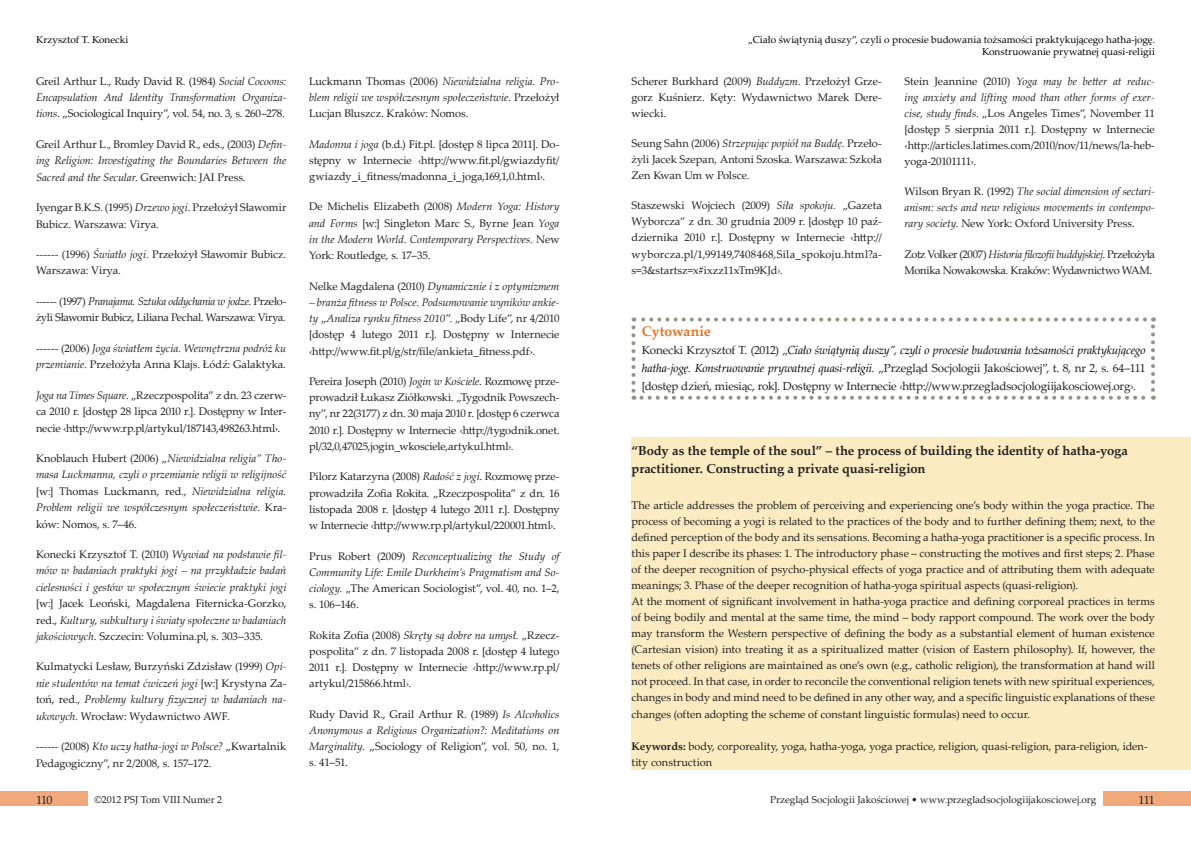
<style>
.page{position:relative;width:1191px;height:842px;background:#fff}
.page>*{position:absolute;margin:0;border:0;box-sizing:border-box;transform-origin:0 0}
.t1{font:700 14px "Palatino Linotype";color:#e87124}
.t2{font:700 13px/18px "Palatino Linotype";letter-spacing:-.005em;color:#231f20}
.t3{font:12px "Palatino Linotype";letter-spacing:-.065em;color:#231f20}
.t4{font:11.7px/18px "Palatino Linotype";letter-spacing:-.015em;color:#231f20;text-align:justify}
.t5{font:11px/16px "Palatino Linotype";letter-spacing:-.005em;color:#231f20;text-align:justify}
.t6{font:italic 11px/16.4px "Palatino Linotype";letter-spacing:-.005em;color:#231f20;text-align:justify}
.t7{font:11px/16.4px "Palatino Linotype";letter-spacing:-.03em;color:#231f20}
.t8{font:11px/16px "Palatino Linotype";letter-spacing:-.04em;color:#231f20}
.t9{font:10px/12px "Palatino Linotype";color:#000;text-align:right}
.t10{font:10px "Palatino Linotype";color:#231f20}
.s1{font-style:italic}
.s2{font-style:normal}
.s3{font-style:italic;color:#000}
.s4{font-weight:700}
</style>
<div class="page">
<div style="left:0;top:791px;width:87px;height:15px;background:#f1a97b"></div>
<div style="left:1103px;top:791px;width:88px;height:15px;background:#f1a97b"></div>
<div style="left:631px;top:437px;width:560px;height:333px;background:#faebc1"></div>
<svg style="left:631px;top:327px;width:4px;height:73px"></svg>
<svg style="left:641px;top:396px;width:513px;height:4px"></svg>
<svg style="left:1151px;top:317px;width:4px;height:73px"></svg>
<svg style="left:633px;top:317px;width:512px;height:4px"></svg>
<p class="t9" style="left:36px;top:34px;width:94px">Krzysztof T. Konecki</p>
<p class="t5" style="left:36px;top:72px;width:252px;line-height:16.4px">Greil Arthur L., Rudy David R. (1984) <span class="s1">Social Cocoons:<br>Encapsulation And Identity Transformation Organiza&shy;tions</span>. „Sociological Inquiry”, vol. 54, no. 3, s. 260–278.</p>
<p class="t6" style="left:36px;top:135px;width:252px"><span class="s2">Greil Arthur L., Bromley David R., eds., (2003)</span> Defin&shy;ing Religion: Investigating the Boundaries Between the Sacred and the Secular<span class="s2">. Greenwich: JAI Press.</span></p>
<p class="t5" style="left:36px;top:199px;width:252px;line-height:16.4px">Iyengar B.K.S. (1995) <span class="s1">Drzewo jogi</span>. Przełożył Sławomir<br>Bubicz. Warszawa: Virya.</p>
<p class="t5" style="left:36px;top:246px;width:252px;line-height:16.4px">------ (1996) <span class="s1">Światło jogi</span>. Przełożył Sławomir Bubicz.<br>Warszawa: Virya.</p>
<p class="t7" style="left:36px;top:293px;width:252px">------ (1997) <span class="s1">Pranajama. Sztuka oddychania w jodze</span>. Przeło&shy;żyli Sławomir Bubicz, Liliana Pechal. Warszawa: Virya.</p>
<p class="t5" style="left:36px;top:339px;width:252px;line-height:16.4px">------ (2006) <span class="s1">Joga światłem życia. Wewnętrzna podróż ku przemianie</span>. Przełożyła Anna Klajs. Łódź: Galaktyka.</p>
<p class="t5" style="left:36px;top:386px;width:252px;line-height:16.4px"><span class="s1">Joga na Times Square</span>. „Rzeczpospolita” z dn. 23 czerw&shy;ca 2010 r. [dostęp 28 lipca 2010 r.]. Dostępny w Inter&shy;necie ‹http://www.rp.pl/artykul/187143,498263.html›.</p>
<p class="t6" style="left:36px;top:450px;width:252px"><span class="s2">Knoblauch Hubert (2006) „</span>Niewidzialna religia” Tho&shy;masa Luckmanna, czyli o przemianie religii w religijność <span class="s2">[w:] Thomas Luckmann, red.,</span> Niewidzialna religia.<br>Problem religii we współczesnym społeczeństwie<span class="s2">. Kra&shy;ków: Nomos, s. 7–46.</span></p>
<p class="t6" style="left:36px;top:546px;width:252px"><span class="s2">Konecki Krzysztof T. (2010)</span> Wywiad na podstawie fil&shy;mów w badaniach praktyki jogi – na przykładzie badań cielesności i gestów w społecznym świecie praktyki jogi</p>
<p class="t5" style="left:36px;top:595px;width:252px;line-height:16.4px">[w:] Jacek Leoński, Magdalena Fiternicka-Gorzko, red., <span class="s1">Kultury, subkultury i światy społeczne w badaniach jakościowych</span>. Szczecin: Volumina.pl, s. 303–335.</p>
<p class="t5" style="left:36px;top:658px;width:252px;line-height:16.4px">Kulmatycki Lesław, Burzyński Zdzisław (1999) <span class="s1">Opi&shy;nie studentów na temat ćwiczeń jogi</span> [w:] Krystyna Za&shy;toń, red., <span class="s1">Problemy kultury fizycznej w badaniach na&shy;ukowych</span>. Wrocław: Wydawnictwo AWF.</p>
<p class="t5" style="left:36px;top:738px;width:252px;line-height:16.4px">------ (2008) <span class="s1">Kto uczy hatha-jogi w Polsce?</span> „Kwartalnik<br>Pedagogiczny”, nr 2/2008, s. 157–172.</p>
<p class="t6" style="left:309px;top:72px;width:252px"><span class="s2">Luckmann Thomas (2006)</span> Niewidzialna religia. Pro&shy;blem religii we współczesnym społeczeństwie<span class="s2">. Przełożył Lucjan Bluszcz. Kraków: Nomos.</span></p>
<p class="t5" style="left:309px;top:135px;width:252px"><span class="s1">Madonna i joga</span> (b.d.) Fit.pl. [dostęp 8 lipca 2011]. Do&shy;stępny w Internecie ‹http://www.fit.pl/gwiazdyfit/ gwiazdy_i_fitness/madonna_i_joga,169,1,0.html›.</p>
<p class="t5" style="left:309px;top:198px;width:252px">De Michelis Elizabeth (2008) <span class="s1">Modern Yoga: History and Forms</span> [w:] Singleton Marc S., Byrne Jean <span class="s1">Yoga in the Modern World. Contemporary Perspectives.</span> New York: Routledge, s. 17–35.</p>
<p class="t6" style="left:309px;top:277px;width:252px"><span class="s2">Nelke Magdalena (2010)</span> Dynamicznie i z optymizmem</p>
<p class="t5" style="left:309px;top:294px;width:252px"><span class="s1">– branża fitness w Polsce. Podsumowanie wyników ankie&shy;ty</span> „<span class="s1">Analiza rynku fitness 2010</span>”. „Body Life”, nr 4/2010 [dostęp 4 lutego 2011 r.]. Dostępny w Internecie ‹http://www.fit.pl/g/str/file/ankieta_fitness.pdf›.</p>
<p class="t5" style="left:309px;top:373px;width:252px">Pereira Joseph (2010) <span class="s1">Jogin w Kościele</span>. Rozmowę prze&shy;prowadził Łukasz Ziółkowski. „Tygodnik Powszech&shy;ny”, nr 22(3177) z dn. 30 maja 2010 r. [dostęp 6 czerwca 2010 r.]. Dostępny w Internecie ‹http://tygodnik.onet. pl/32,0,47025,jogin_wkosciele,artykul.html›.</p>
<p class="t5" style="left:309px;top:468px;width:252px">Pilorz Katarzyna (2008) <span class="s1">Radość z jogi</span>. Rozmowę prze&shy;prowadziła Zofia Rokita. „Rzeczpospolita” z dn. 16 listopada 2008 r. [dostęp 4 lutego 2011 r.]. Dostępny w Internecie ‹http://www.rp.pl/artykul/220001.html›.</p>
<p class="t6" style="left:309px;top:547px;width:252px"><span class="s2">Prus Robert (2009)</span> Reconceptualizing the Study of Community Life: Emile Durkheim’s Pragmatism and So&shy;ciology. <span class="s2">„The American Sociologist”, vol. 40, no. 1–2, s. 106–146.</span></p>
<p class="t5" style="left:309px;top:626px;width:252px">Rokita Zofia (2008) <span class="s1">Skręty są dobre na umysł</span>. „Rzecz&shy;pospolita” z dn. 7 listopada 2008 r. [dostęp 4 lutego 2011 r.]. Dostępny w Internecie ‹http://www.rp.pl/ artykul/215866.html›.</p>
<p class="t5" style="left:309px;top:705px;width:252px">Rudy David R., Grail Arthur R. (1989) <span class="s1">Is Alcoholics Anonymous a Religious Organization?: Meditations on Marginality</span>. „Sociology of Religion”, vol. 50, no. 1, s. 41–51.</p>
<p class="t9" style="left:748px;top:34px;width:408px">„Ciało świątynią duszy”, czyli o procesie budowania tożsamości praktykującego hatha-jogę.<br>Konstruowanie prywatnej quasi-religii</p>
<p class="t5" style="left:631px;top:73px;width:252px">Scherer Burkhard (2009) <span class="s1">Buddyzm</span>. Przełożył Grze&shy;gorz Kuśnierz. Kęty: Wydawnictwo Marek Dere&shy;wiecki.</p>
<p class="t5" style="left:631px;top:135px;width:252px">Seung Sahn (2006) <span class="s1">Strzepując popiół na Buddę</span>. Przeło&shy;żyli Jacek Szepan, Antoni Szoska. Warszawa: Szkoła Zen Kwan Um w Polsce.</p>
<p class="t5" style="left:631px;top:197px;width:252px">Staszewski Wojciech (2009) <span class="s1">Siła spokoju.</span> „Gazeta Wyborcza” z dn. 30 grudnia 2009 r. [dostęp 10 paź&shy;dziernika 2010 r.]. Dostępny w Internecie ‹http:// wyborcza.pl/1,99149,7408468,Sila_spokoju.html?a&shy;s=3&amp;startsz=x#ixzz11xTm9KJd›.</p>
<p class="t5" style="left:904px;top:73px;width:252px">Stein Jeannine (2010) <span class="s1">Yoga may be better at reduc&shy;ing anxiety and lifting mood than other forms of exer&shy;cise, study finds</span>. „Los Angeles Times”, November 11 [dostęp 5 sierpnia 2011 r.]. Dostępny w Internecie ‹http://articles.latimes.com/2010/nov/11/news/la-heb&shy;yoga-20101111›.</p>
<p class="t6" style="left:904px;top:183px;width:252px;line-height:16px"><span class="s2">Wilson Bryan R. (1992)</span> The social dimension of sectari&shy;anism: sects and new religious movements in contempo&shy;rary society<span class="s2">. New York: Oxford University Press.</span></p>
<p class="t8" style="left:904px;top:245px;width:252px">Zotz Volker (2007) <span class="s1">Historia filozofii buddyjskiej</span>. Przełożyła<br>Monika Nowakowska. Kraków: Wydawnictwo WAM.</p>
<p class="t1" style="left:642px;top:322px;width:71px">Cytowanie</p>
<p class="t4" style="left:642px;top:341px;width:505px">Konecki Krzysztof T. (2012) „<span class="s3">Ciało świątynią duszy”, czyli o procesie budowania tożsamości praktykującego hatha-jogę. Konstruowanie prywatnej quasi-religii.</span> „Przegląd Socjologii Jakościowej”, t. 8, nr 2, s. 64–111 [dostęp dzień, miesiąc, rok]. Dostępny w Internecie ‹http://www.przegladsocjologiijakosciowej.org›.</p>
<p class="t2" style="left:631px;top:441px;width:498px">“Body as the temple of the soul” – the process of building the identity of hatha-yoga practitioner. Constructing a private quasi-religion</p>
<p class="t5" style="left:631px;top:497px;width:525px;text-align:left">The article addresses the problem of perceiving and experiencing one’s body within the yoga practice. The process of becoming a yogi is related to the practices of the body and to further defining them; next, to the defined perception of the body and its sensations. Becoming a hatha-yoga practitioner is a specific process. In this paper I describe its phases: 1. The introductory phase – constructing the motives and first steps; 2. Phase of the deeper recognition of psycho-physical effects of yoga practice and of attributing them with adequate meanings; 3. Phase of the deeper recognition of hatha-yoga spiritual aspects (quasi-religion).<br>At the moment of significant involvement in hatha-yoga practice and defining corporeal practices in terms of being bodily and mental at the same time, the mind – body rapport compound. The work over the body may transform the Western perspective of defining the body as a substantial element of human existence (Cartesian vision) into treating it as a spiritualized matter (vision of Eastern philosophy). If, however, the tenets of other religions are maintained as one’s own (e.g., catholic religion), the transformation at hand will not proceed. In that case, in order to reconcile the conventional religion tenets with new spiritual experiences, changes in body and mind need to be defined in any other way, and a specific linguistic explanations of these changes (often adopting the scheme of constant linguistic formulas) need to occur.</p>
<p class="t5" style="left:631px;top:738px;width:518px"><span class="s4">Keywords:</span> body, corporeality, yoga, hatha-yoga, yoga practice, religion, quasi-religion, para-religion, iden&shy;tity construction</p>
<p class="t3" style="left:36px;top:791px;width:18px">110</p>
<p class="t10" style="left:94px;top:792px;width:129px">©2012 PSJ Tom VIII Numer 2</p>
<p class="t10" style="left:770px;top:792px;width:328px">Przegląd Socjologii Jakościowej • www.przegladsocjologiijakosciowej.org</p>
<p class="t3" style="left:1138px;top:791px;width:18px">111</p>
</div>
